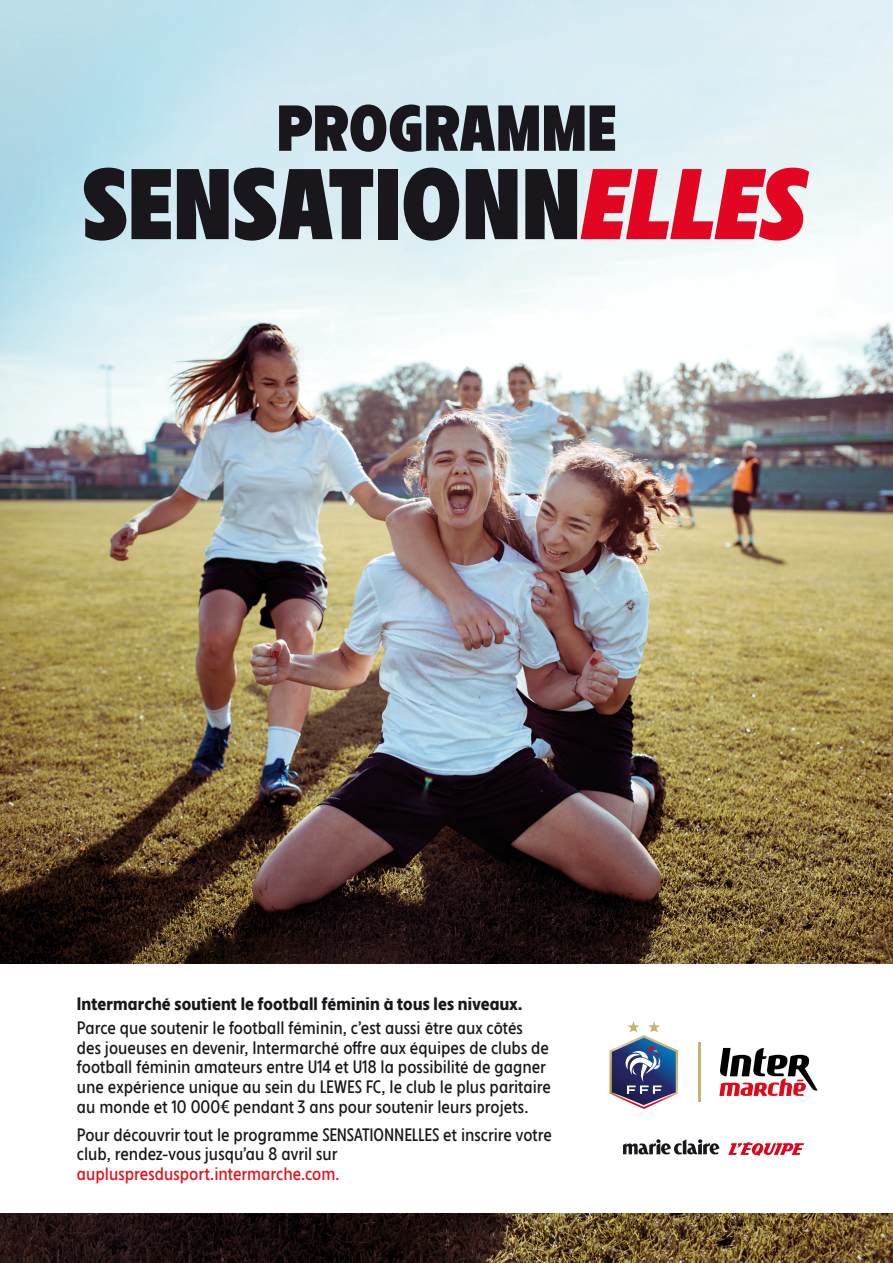
<style>
.page{position:relative;width:893px;height:1263px;background:#fff}
.page>*{position:absolute;margin:0;border:0;box-sizing:border-box;transform-origin:0 0}
.t1{font:800 59.4px "INTERMARCHE";color:#1a171c}
.t2{font:16.5px/19.5px "INTERMARCHE";letter-spacing:.005em;color:#1a171c}
.t3{font:700 16.5px "INTERMARCHE";letter-spacing:.01em;color:#1a171c}
.s1{color:#e31019}
</style>
<div class="page">
<img style="left:0;top:1213px;width:893px;height:50px">
<img style="left:0;top:0;width:893px;height:964px">
<svg style="left:719px;top:1048px;width:99px;height:48px"></svg>
<hr style="left:698px;top:1042px;width:2px;height:59px;background:#c9b074">
<img style="left:609px;top:1021px;width:69px;height:88px">
<svg style="left:728px;top:1142px;width:76px;height:14px"></svg>
<svg style="left:623px;top:1139px;width:96px;height:16px"></svg>
<svg style="left:84px;top:168px;width:87px;height:73px;background:#4a5057"></svg>
<svg style="left:177px;top:168px;width:196px;height:73px;background:#53575d"></svg>
<div style="left:378px;top:169px;width:19px;height:70px;background:#1a171c"></div>
<svg style="left:404px;top:168px;width:55px;height:73px;background:#565a60"></svg>
<svg style="left:466px;top:169px;width:51px;height:70px;background:#2f2f34"></svg>
<svg style="left:525px;top:168px;width:284px;height:73px;background:#c55a6a"></svg>
<p class="t1" style="left:277px;top:96px;width:341px">PROGRAMME</p>
<p class="t3" style="left:77px;top:995px;width:447px">Intermarché soutient le football féminin à tous les niveaux.</p>
<p class="t2" style="left:77px;top:1019px;width:475px">Parce que soutenir le football féminin, c’est aussi être aux côtés des joueuses en devenir, Intermarché offre aux équipes de clubs de football féminin amateurs entre U14 et U18 la possibilité de gagner une expérience unique au sein du LEWES FC, le club le plus paritaire au monde et 10 000€ pendant 3 ans pour soutenir leurs projets.</p>
<p class="t2" style="left:77px;top:1125px;width:477px">Pour découvrir tout le programme SENSATIONNELLES et inscrire votre club, rendez-vous jusqu’au 8 avril sur <span class="s1">aupluspresdusport.intermarche.com.</span></p>
</div>
